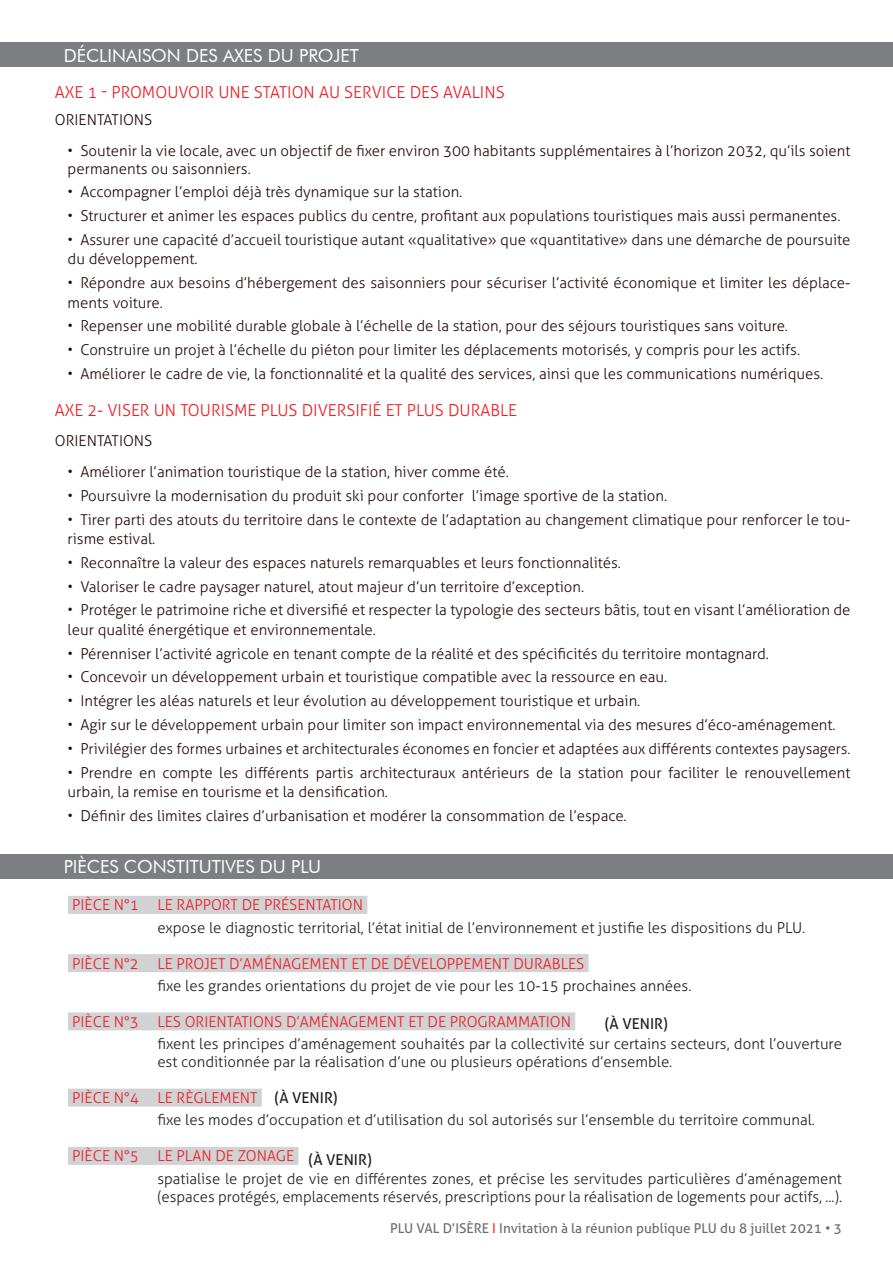
<style>
.page{position:relative;width:893px;height:1263px;background:#fff}
.page>*{position:absolute;margin:0;border:0;box-sizing:border-box;transform-origin:0 0}
.t1{font:18px "Futura BT";color:#fff}
.t2{font:300 16.5px "Aller";color:#ee1d23}
.t3{font:300 16.5px "Aller";color:#ec1d25}
.t4{font:300 15px/19.5px "Aller";color:#250c0e}
.t5{font:300 15px/18px "Aller";color:#231f20}
.t6{font:300 15px "Aller";color:#ee1d23}
.t7{font:15px "Aller";color:#231f20}
.t8{font:300 15px "Aller";color:#250b0c}
.t9{font:13.5px "Aller";color:#6c6d70}
.s1{color:#250b0c}
.s2{color:#ef3522}
</style>
<div class="page">
<div style="left:68px;top:896px;width:299px;height:18px;background:#d1d2d4"></div>
<div style="left:68px;top:954px;width:521px;height:18px;background:#d1d2d4"></div>
<div style="left:68px;top:1012px;width:507px;height:18px;background:#d1d2d4"></div>
<div style="left:68px;top:1089px;width:194px;height:18px;background:#d1d2d4"></div>
<div style="left:68px;top:1147px;width:230px;height:18px;background:#d1d2d4"></div>
<div style="left:0;top:854px;width:893px;height:25px;background:#7c7e81"></div>
<div style="left:0;top:43px;width:893px;height:24px;background:#7c7e81"></div>
<p class="t1" style="left:64px;top:44px;width:297px">DÉCLINAISON DES AXES DU PROJET</p>
<p class="t3" style="left:55px;top:83px;width:451px">AXE 1 - PROMOUVOIR UNE STATION AU SERVICE DES AVALINS</p>
<p class="t8" style="left:55px;top:110px;width:99px">ORIENTATIONS</p>
<p class="t4" style="left:68px;top:141px;width:784px;line-height:18px"><span class="s1">•</span> Soutenir la vie locale, avec un objectif de fixer environ 300 habitants supplémentaires à l’horizon 2032, qu’ils soient permanents ou saisonniers.</p>
<p class="t4" style="left:68px;top:182px;width:396px"><span class="s1">•</span> Accompagner l’emploi déjà très dynamique sur la station.</p>
<p class="t4" style="left:68px;top:206px;width:774px"><span class="s1">•</span> Structurer et animer les espaces publics du centre, profitant aux populations touristiques mais aussi permanentes.</p>
<p class="t4" style="left:68px;top:230px;width:784px"><span class="s1">•</span> Assurer une capacité d’accueil touristique autant « qualitative » que « quantitative » dans une démarche de poursuite du développement.</p>
<p class="t4" style="left:68px;top:273px;width:784px"><span class="s1">•</span> Répondre aux besoins d’hébergement des saisonniers pour sécuriser l’activité économique et limiter les déplace&shy;ments voiture.</p>
<p class="t4" style="left:68px;top:316px;width:722px">• Repenser une mobilité durable globale à l’échelle de la station, pour des séjours touristiques sans voiture.</p>
<p class="t4" style="left:68px;top:340px;width:734px">• Construire un projet à l’échelle du piéton pour limiter les déplacements motorisés, y compris pour les actifs.</p>
<p class="t4" style="left:68px;top:364px;width:757px">• Améliorer le cadre de vie, la fonctionnalité et la qualité des services, ainsi que les communications numériques.</p>
<p class="t2" style="left:55px;top:400px;width:464px">AXE 2- VISER UN TOURISME PLUS DIVERSIFIÉ ET PLUS DURABLE</p>
<p class="t8" style="left:55px;top:432px;width:99px">ORIENTATIONS</p>
<p class="t4" style="left:68px;top:462px;width:443px">• Améliorer l’animation touristique de la station, hiver comme été.</p>
<p class="t4" style="left:68px;top:486px;width:601px">• Poursuivre la modernisation du produit ski pour conforter l’image sportive de la station.</p>
<p class="t4" style="left:68px;top:510px;width:784px">• Tirer parti des atouts du territoire dans le contexte de l’adaptation au changement climatique pour renforcer le tou&shy;risme estival.</p>
<p class="t4" style="left:68px;top:553px;width:555px">• Reconnaître la valeur des espaces naturels remarquables et leurs fonctionnalités.</p>
<p class="t4" style="left:68px;top:577px;width:518px">• Valoriser le cadre paysager naturel, atout majeur d’un territoire d’exception.</p>
<p class="t4" style="left:68px;top:600px;width:784px">• Protéger le patrimoine riche et diversifié et respecter la typologie des secteurs bâtis, tout en visant l’amélioration de leur qualité énergétique et environnementale.</p>
<p class="t4" style="left:68px;top:644px;width:703px">• Pérenniser l’activité agricole en tenant compte de la réalité et des spécificités du territoire montagnard.</p>
<p class="t4" style="left:68px;top:667px;width:601px">• Concevoir un développement urbain et touristique compatible avec la ressource en eau.</p>
<p class="t4" style="left:68px;top:691px;width:574px">• Intégrer les aléas naturels et leur évolution au développement touristique et urbain.</p>
<p class="t4" style="left:68px;top:715px;width:770px">• Agir sur le développement urbain pour limiter son impact environnemental via des mesures d’éco-aménagement.</p>
<p class="t4" style="left:68px;top:739px;width:784px">• Privilégier des formes urbaines et architecturales économes en foncier et adaptées aux différents contextes paysagers.</p>
<p class="t4" style="left:68px;top:762px;width:784px">• Prendre en compte les différents partis architecturaux antérieurs de la station pour faciliter le renouvellement urbain, la remise en tourisme et la densification.</p>
<p class="t4" style="left:68px;top:806px;width:560px">• Définir des limites claires d’urbanisation et modérer la consommation de l’espace.</p>
<p class="t1" style="left:64px;top:856px;width:259px">PIÈCES CONSTITUTIVES DU PLU</p>
<p class="t6" style="left:72px;top:896px;width:292px">PIÈCE N°1 LE RAPPORT DE PRÉSENTATION</p>
<p class="t5" style="left:157px;top:918px;width:649px">expose le diagnostic territorial, l’état initial de l’environnement et justifie les dispositions du PLU.</p>
<p class="t6" style="left:72px;top:954px;width:514px">PIÈCE N°2 LE PROJET D’AMÉNAGEMENT ET DE DÉVELOPPEMENT DURABLES</p>
<p class="t5" style="left:157px;top:977px;width:536px">fixe les grandes orientations du projet de vie pour les 10-15 prochaines années.</p>
<p class="t6" style="left:72px;top:1012px;width:500px">PIÈCE N°3 LES ORIENTATIONS D’AMÉNAGEMENT ET DE PROGRAMMATION</p>
<p class="t5" style="left:157px;top:1035px;width:686px">fixent les principes d’aménagement souhaités par la collectivité sur certains secteurs, dont l’ouverture est conditionnée par la réalisation d’une ou plusieurs opérations d’ensemble.</p>
<p class="t6" style="left:72px;top:1089px;width:187px">PIÈCE N°4 LE RÈGLEMENT</p>
<p class="t5" style="left:157px;top:1111px;width:659px">fixe les modes d’occupation et d’utilisation du sol autorisés sur l’ensemble du territoire communal.</p>
<p class="t6" style="left:72px;top:1147px;width:223px">PIÈCE N°5 LE PLAN DE ZONAGE</p>
<p class="t5" style="left:157px;top:1169px;width:686px">spatialise le projet de vie en différentes zones, et précise les servitudes particulières d’aménagement (espaces protégés, emplacements réservés, prescriptions pour la réalisation de logements pour actifs, ...).</p>
<p class="t7" style="left:605px;top:1014px;width:65px">(À VENIR)</p>
<p class="t7" style="left:275px;top:1088px;width:65px">(À VENIR)</p>
<p class="t7" style="left:309px;top:1151px;width:65px">(À VENIR)</p>
<p class="t9" style="left:390px;top:1220px;width:453px">PLU VAL D’ISÈRE <span class="s2">I</span> Invitation à la réunion publique PLU du 8 juillet 2021 • 3</p>
</div>
